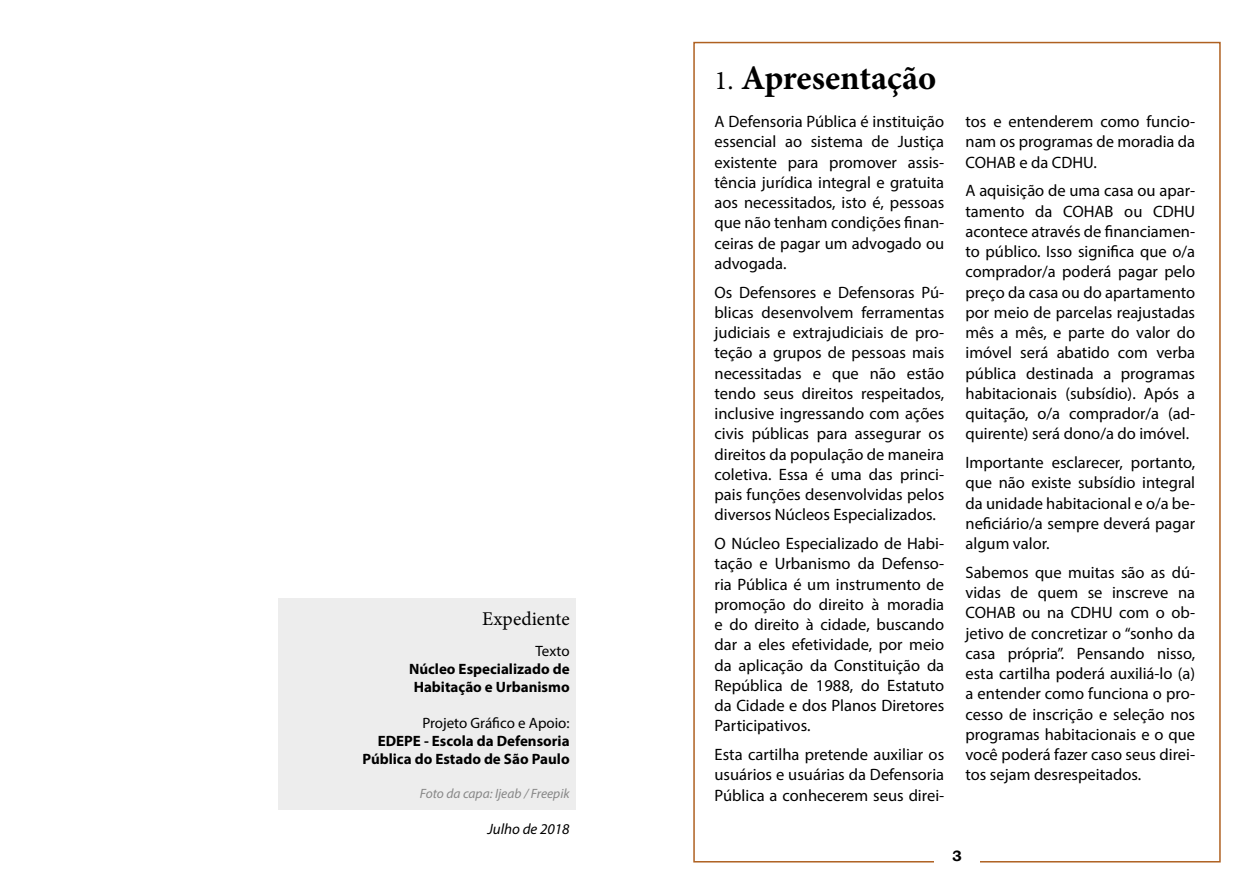
<style>
.page{position:relative;width:1259px;height:893px;background:#fff}
.page>*{position:absolute;margin:0;border:0;box-sizing:border-box;transform-origin:0 0}
.t1{font:700 34.5px "Minion Pro";color:#000}
.t2{font:19.5px "Minion Pro";color:#000}
.t3{font:16.5px/20.2px "Myriad Pro";color:#000;text-align:justify}
.t4{font:700 15px/18px "Myriad Pro";color:#000;text-align:center}
.t5{font:15px "Myriad Pro";color:#000}
.t6{font:italic 15px "Myriad Pro";color:#000}
.t7{font:700 15px "Bookman Old Style";color:#000}
.t8{font:italic 13.5px "Myriad Pro";color:#878787}
.s1{font-weight:400;font-size:27px}
</style>
<div class="page">
<div style="left:278px;top:598px;width:297px;height:212px;background:#ededed"></div>
<p class="t2" style="left:482px;top:605px;width:89px">Expediente</p>
<p class="t5" style="left:535px;top:641px;width:36px">Texto</p>
<p class="t4" style="left:409px;top:659px;width:162px">Núcleo Especializado de<br>Habitação e Urbanismo</p>
<p class="t5" style="left:422px;top:713px;width:149px">Projeto Gráfico e Apoio:</p>
<p class="t4" style="left:362px;top:731px;width:209px;text-align:right">EDEPE - Escola da Defensoria<br>Pública do Estado de São Paulo</p>
<p class="t8" style="left:420px;top:785px;width:151px">Foto da capa: Ijeab / Freepik</p>
<p class="t6" style="left:487px;top:819px;width:84px">Julho de 2018</p>
<h1 class="t1" style="left:714px;top:54px;width:223px"><span class="s1">1.</span> Apresentação</h1>
<p class="t3" style="left:714px;top:111px;width:231px">A Defensoria Pública é instituição essencial ao sistema de Justiça existente para promover assis&shy;tência jurídica integral e gratuita aos necessitados, isto é, pessoas que não tenham condições finan&shy;ceiras de pagar um advogado ou advogada.</p>
<p class="t3" style="left:714px;top:282px;width:231px">Os Defensores e Defensoras Pú&shy;blicas desenvolvem ferramentas judiciais e extrajudiciais de pro&shy;teção a grupos de pessoas mais necessitadas e que não estão tendo seus direitos respeitados, inclusive ingressando com ações civis públicas para assegurar os direitos da população de maneira coletiva. Essa é uma das princi&shy;pais funções desenvolvidas pelos diversos Núcleos Especializados.</p>
<p class="t3" style="left:714px;top:533px;width:231px">O Núcleo Especializado de Habi&shy;tação e Urbanismo da Defenso&shy;ria Pública é um instrumento de promoção do direito à moradia e do direito à cidade, buscando dar a eles efetividade, por meio da aplicação da Constituição da República de 1988, do Estatuto da Cidade e dos Planos Diretores Participativos.</p>
<p class="t3" style="left:714px;top:744px;width:231px">Esta cartilha pretende auxiliar os usuários e usuárias da Defensoria Pública a conhecerem seus direi-</p>
<p class="t3" style="left:965px;top:111px;width:231px">tos e entenderem como funcio&shy;nam os programas de moradia da COHAB e da CDHU.</p>
<p class="t3" style="left:965px;top:180px;width:231px">A aquisição de uma casa ou apar&shy;tamento da COHAB ou CDHU acontece através de financiamen&shy;to público. Isso significa que o/a comprador/a poderá pagar pelo preço da casa ou do apartamento por meio de parcelas reajustadas mês a mês, e parte do valor do imóvel será abatido com verba pública destinada a programas habitacionais (subsídio). Após a quitação, o/a comprador/a (ad&shy;quirente) será dono/a do imóvel.</p>
<p class="t3" style="left:965px;top:452px;width:231px">Importante esclarecer, portanto, que não existe subsídio integral da unidade habitacional e o/a be&shy;neficiário/a sempre deverá pagar algum valor.</p>
<p class="t3" style="left:965px;top:562px;width:231px">Sabemos que muitas são as dú&shy;vidas de quem se inscreve na COHAB ou na CDHU com o ob&shy;jetivo de concretizar o “sonho da casa própria”. Pensando nisso, esta cartilha poderá auxiliá-lo (a) a entender como funciona o pro&shy;cesso de inscrição e seleção nos programas habitacionais e o que você poderá fazer caso seus direi&shy;tos sejam desrespeitados.</p>
<p class="t7" style="left:952px;top:844px;width:11px">3</p>
</div>
